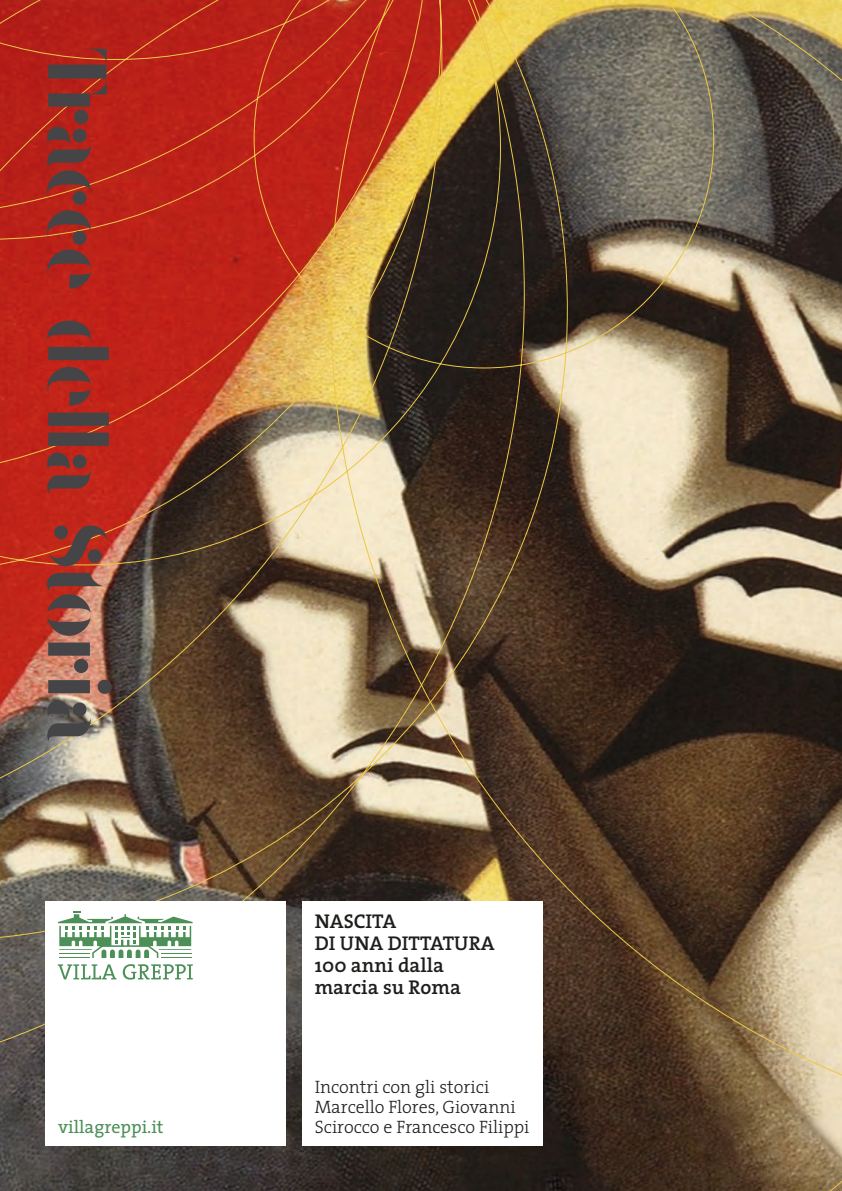
<style>
.page{position:relative;width:842px;height:1191px;background:#fff}
.page>*{position:absolute;margin:0;border:0;box-sizing:border-box;transform-origin:0 0}
.tipologia_evento{font:83.4px "F Bella Stencil";color:#454547}
.sottotitolo{font:600 20px "The Serif";color:#1d1d1b}
.tipologia_evento-2{font:300 18px/20px "The Serif";color:#1d1d1b}
.sito{font:18px "The Serif";color:#4c9058}
</style>
<div class="page">
<img style="left:0;top:0;width:842px;height:1191px">
<div style="left:302px;top:980px;width:241px;height:165px;background:#fff"></div>
<div style="left:302px;top:901px;width:241px;height:113px;background:#fff"></div>
<div style="left:45px;top:901px;width:241px;height:244px;background:#fff"></div>
<svg style="left:58px;top:911px;width:135px;height:47px"></svg>
<svg style="left:58px;top:964px;width:58px;height:15px"></svg>
<svg style="left:123px;top:964px;width:70px;height:15px"></svg>
<p class="tipologia_evento" style="left:128px;top:45px;width:701px;rotate:90deg">Tracce della Storia</p>
<p class="sito" style="left:58px;top:1111px;width:107px">villagreppi.it</p>
<p class="sottotitolo" style="left:315px;top:904px;width:83px">NASCITA</p>
<p class="sottotitolo" style="left:315px;top:926px;width:181px">DI UNA DITTATURA</p>
<p class="sottotitolo" style="left:315px;top:948px;width:131px">100 anni dalla</p>
<p class="sottotitolo" style="left:315px;top:970px;width:148px">marcia su Roma</p>
<p class="tipologia_evento-2" style="left:315px;top:1076px;width:216px">Incontri con gli storici<br>Marcello Flores, Giovanni<br>Scirocco e Francesco Filippi</p>
</div>
